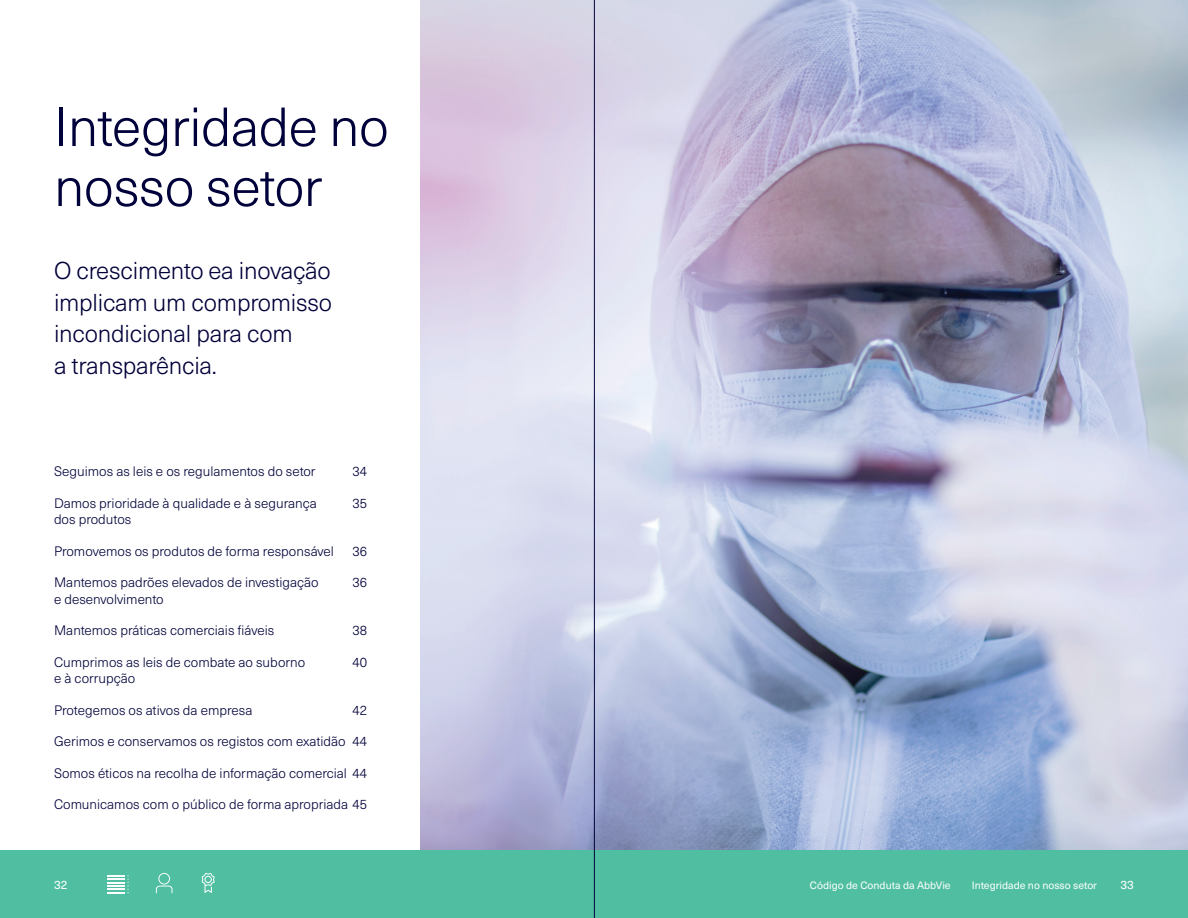
<style>
.page{position:relative;width:1188px;height:918px;background:#fff}
.page>*{position:absolute;margin:0;border:0;box-sizing:border-box;transform-origin:0 0}
.t1{font:300 54px/60px "Neue Haas Unica Pro";letter-spacing:-.01em;color:#00013a}
.t2{font:300 24px/31.5px "Neue Haas Unica Pro";letter-spacing:-.01em;color:#00013a}
.t3{font:300 13.5px "Neue Haas Unica Pro";color:#00013a}
.t4{font:12px "Neue Haas Unica Pro";color:#fff}
.t5{font:10.5px "Neue Haas Unica Pro";color:#fff}
</style>
<div class="page">
<img style="left:421px;top:0;width:767px;height:850px">
<div style="left:0;top:850px;width:1188px;height:68px;background:#50bfa1"></div>
<svg style="left:107px;top:875px;width:22px;height:18px"></svg>
<svg style="left:156px;top:873px;width:17px;height:20px"></svg>
<svg style="left:202px;top:873px;width:13px;height:20px"></svg>
<hr style="left:594px;top:0;width:1px;height:918px;background:#00013a">
<h1 class="t1" style="left:54px;top:98px;width:336px">Integridade no nosso setor</h1>
<h2 class="t2" style="left:54px;top:256px;width:280px">O crescimento ea inovação implicam um compromisso incondicional para com<br>a transparência.</h2>
<p class="t3" style="left:54px;top:463px;width:263px">Seguimos as leis e os regulamentos do setor</p>
<p class="t3" style="left:353px;top:463px;width:16px">34</p>
<p class="t3" style="left:54px;top:495px;width:264px">Damos prioridade à qualidade e à segurança</p>
<p class="t3" style="left:353px;top:495px;width:16px">35</p>
<p class="t3" style="left:54px;top:511px;width:79px">dos produtos</p>
<p class="t3" style="left:54px;top:543px;width:281px">Promovemos os produtos de forma responsável</p>
<p class="t3" style="left:353px;top:543px;width:16px">36</p>
<p class="t3" style="left:54px;top:574px;width:266px">Mantemos padrões elevados de investigação</p>
<p class="t3" style="left:353px;top:574px;width:16px">36</p>
<p class="t3" style="left:54px;top:591px;width:111px">e desenvolvimento</p>
<p class="t3" style="left:54px;top:622px;width:222px">Mantemos práticas comerciais fiáveis</p>
<p class="t3" style="left:353px;top:622px;width:16px">38</p>
<p class="t3" style="left:54px;top:654px;width:253px">Cumprimos as leis de combate ao suborno</p>
<p class="t3" style="left:353px;top:654px;width:16px">40</p>
<p class="t3" style="left:54px;top:670px;width:83px">e à corrupção</p>
<p class="t3" style="left:54px;top:702px;width:200px">Protegemos os ativos da empresa</p>
<p class="t3" style="left:353px;top:702px;width:16px">42</p>
<p class="t3" style="left:54px;top:733px;width:315px">Gerimos e conservamos os registos com exatidão 44</p>
<p class="t3" style="left:54px;top:765px;width:315px">Somos éticos na recolha de informação comercial 44</p>
<p class="t3" style="left:54px;top:796px;width:315px">Comunicamos com o público de forma apropriada 45</p>
<p class="t4" style="left:54px;top:877px;width:15px">32</p>
<p class="t5" style="left:810px;top:879px;width:142px">Código de Conduta da AbbVie</p>
<p class="t5" style="left:972px;top:879px;width:127px">Integridade no nosso setor</p>
<p class="t4" style="left:1121px;top:877px;width:15px">33</p>
</div>
